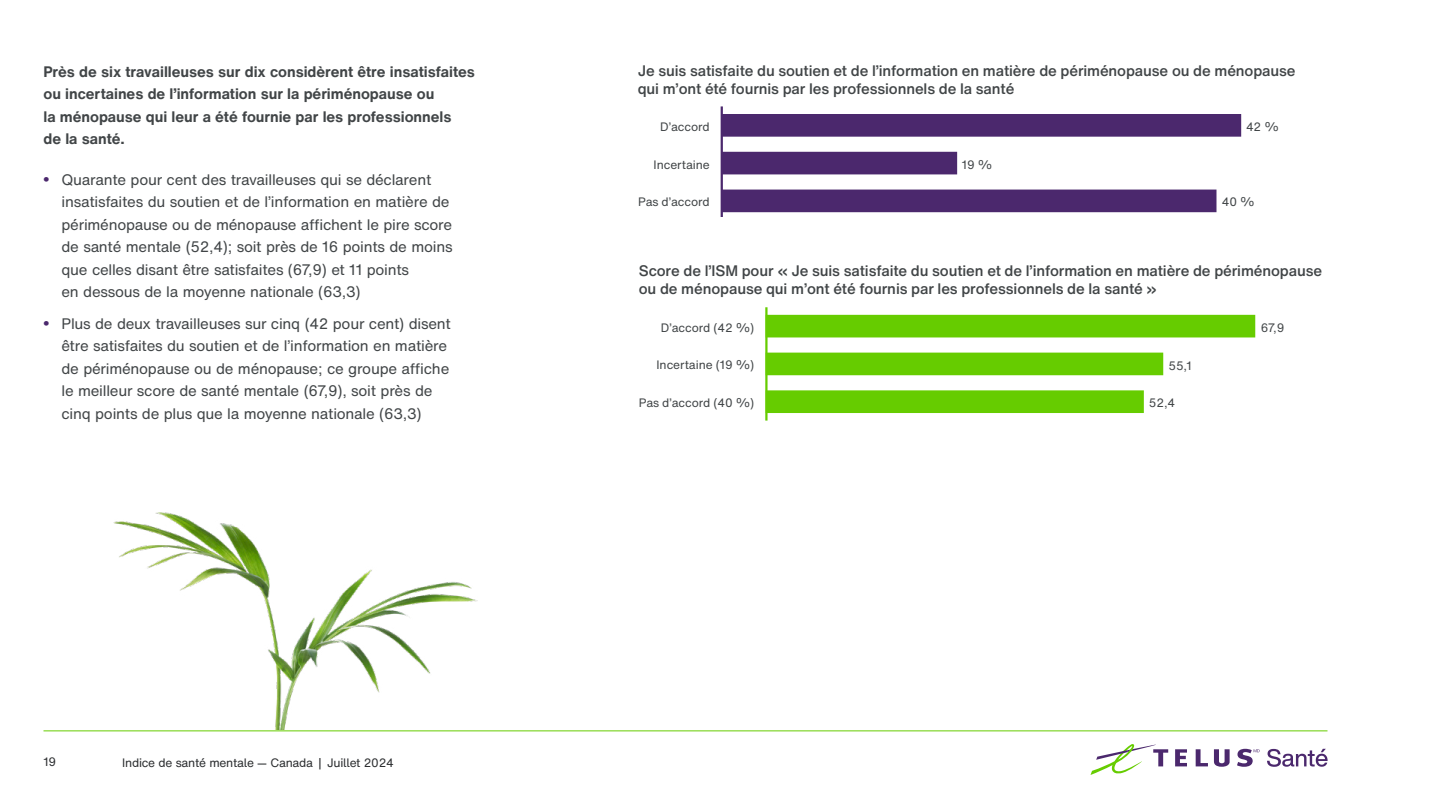
<style>
.page{position:relative;width:1440px;height:810px;background:#fff}
.page>*{position:absolute;margin:0;border:0;box-sizing:border-box;transform-origin:0 0}
.t1{font:15px/22.5px "H Nfor TELUS";letter-spacing:-.015em;color:#414547}
.t2{font:500 15px/18px "H Nfor TELUS";letter-spacing:-.01em;color:#414547}
.t3{font:700 15px/22.5px "H Nfor TELUS";letter-spacing:-.005em;color:#414547}
.t4{font:12px "H Nfor TELUS";letter-spacing:-.005em;color:#414547}
.t5{font:12px "H Nfor TELUSSA";letter-spacing:-.02em;color:#2c2e30}
.t6{font:12px "H Nfor TELUS";color:#2c2e30}
.s1{font-family:"Arial";font-weight:700;font-size:16.5px;color:#4b286d}
</style>
<div class="page">
<hr style="left:721px;top:106px;width:2px;height:110px;background:#4b286d">
<div style="left:722px;top:115px;width:518px;height:21px;background:#4b286d"></div>
<div style="left:721px;top:114px;width:520px;height:23px;border:2px solid #4b286d"></div>
<div style="left:722px;top:153px;width:234px;height:21px;background:#4b286d"></div>
<div style="left:721px;top:152px;width:236px;height:22px;border:2px solid #4b286d"></div>
<div style="left:722px;top:190px;width:494px;height:21px;background:#4b286d"></div>
<div style="left:721px;top:190px;width:496px;height:22px;border:2px solid #4b286d"></div>
<hr style="left:765px;top:307px;width:3px;height:114px;background:#6c0">
<div style="left:766px;top:316px;width:489px;height:21px;background:#6c0"></div>
<div style="left:766px;top:315px;width:489px;height:22px;border:2px solid #6c0"></div>
<div style="left:766px;top:353px;width:397px;height:22px;background:#6c0"></div>
<div style="left:766px;top:391px;width:377px;height:21px;background:#6c0"></div>
<div style="left:766px;top:390px;width:378px;height:23px;border:2px solid #6c0"></div>
<img style="left:114px;top:512px;width:364px;height:217px">
<svg style="left:1175px;top:749px;width:12px;height:17px"></svg>
<svg style="left:1196px;top:749px;width:12px;height:17px"></svg>
<svg style="left:1214px;top:749px;width:16px;height:18px"></svg>
<svg style="left:1090px;top:744px;width:78px;height:31px"></svg>
<svg style="left:1237px;top:749px;width:23px;height:18px"></svg>
<svg style="left:1267px;top:749px;width:61px;height:18px"></svg>
<hr style="left:44px;top:730px;width:1284px;height:1px;background:#6c0">
<p class="t3" style="left:44px;top:60px;width:433px">Près de six travailleuses sur dix considèrent être insatisfaites ou incertaines de l’information sur la périménopause ou<br>la ménopause qui leur a été fournie par les professionnels<br>de la santé.</p>
<p class="t1" style="left:62px;top:168px;width:393px;text-indent:-18px"><span class="s1">•</span> Quarante pour cent des travailleuses qui se déclarent insatisfaites du soutien et de l’information en matière de périménopause ou de ménopause affichent le pire score de santé mentale (52,4); soit près de 16 points de moins que celles disant être satisfaites (67,9) et 11 points<br>en dessous de la moyenne nationale (63,3)</p>
<p class="t1" style="left:62px;top:312px;width:391px;text-indent:-18px"><span class="s1">•</span> Plus de deux travailleuses sur cinq (42 pour cent) disent être satisfaites du soutien et de l’information en matière de périménopause ou de ménopause; ce groupe affiche le meilleur score de santé mentale (67,9), soit près de cinq points de plus que la moyenne nationale (63,3)</p>
<p class="t6" style="left:44px;top:754px;width:14px">19</p>
<p class="t5" style="left:122px;top:754px;width:273px">Indice de santé mentale — Canada | Juillet 2024</p>
<p class="t2" style="left:638px;top:62px;width:659px">Je suis satisfaite du soutien et de l’information en matière de périménopause ou de ménopause qui m’ont été fournis par les professionnels de la santé</p>
<p class="t4" style="left:1246px;top:118px;width:34px">42 %</p>
<p class="t4" style="left:962px;top:156px;width:32px">19 %</p>
<p class="t4" style="left:638px;top:194px;width:73px">Pas d’accord</p>
<p class="t4" style="left:1222px;top:194px;width:34px">40 %</p>
<p class="t4" style="left:660px;top:118px;width:51px">D’accord</p>
<p class="t4" style="left:654px;top:156px;width:58px">Incertaine</p>
<p class="t2" style="left:639px;top:261px;width:685px">Score de l’ISM pour « Je suis satisfaite du soutien et de l’information en matière de périménopause ou de ménopause qui m’ont été fournis par les professionnels de la santé »</p>
<p class="t4" style="left:1261px;top:319px;width:25px">67,9</p>
<p class="t4" style="left:1168px;top:357px;width:25px">55,1</p>
<p class="t4" style="left:639px;top:394px;width:117px">Pas d’accord (40 %)</p>
<p class="t4" style="left:1149px;top:394px;width:28px">52,4</p>
<p class="t4" style="left:661px;top:319px;width:95px">D’accord (42 %)</p>
<p class="t4" style="left:657px;top:357px;width:99px">Incertaine (19 %)</p>
</div>
